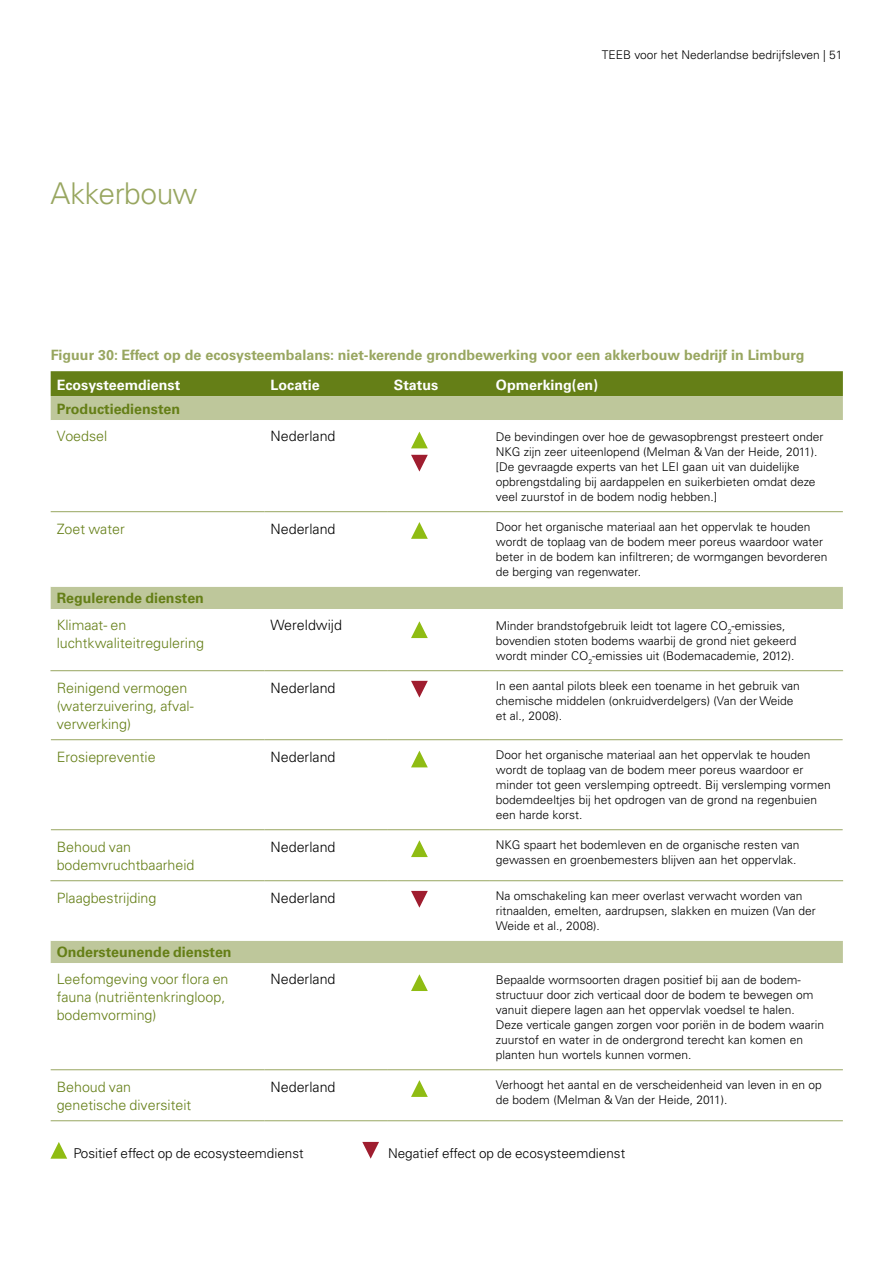
<style>
.page{position:relative;width:893px;height:1263px;background:#fff}
.page>*{position:absolute;margin:0;border:0;box-sizing:border-box;transform-origin:0 0}
.t1{font:300 30px "Univers LT Std";letter-spacing:-.015em;color:#98a660}
.t2{font:300 14.25px/18px "Univers LT Std";color:#657f17}
.t3{font:700 14.25px "Univers LT Std";color:#98a660}
.t4{font:300 14.25px "Univers LT Std";color:#000}
.t5{font:700 14.25px "Univers LT Std";color:#657f17}
.t6{font:700 14.25px "Univers LT Std";color:#fff}
.t7{font:300 13.5px "Univers LT Std";color:#000}
.t8{font:300 12px/15px "Univers LT Std";color:#000}
</style>
<div class="page">
<div style="left:51px;top:371px;width:792px;height:25px;background:#657f17"></div>
<div style="left:51px;top:396px;width:792px;height:24px;background:#bec79b"></div>
<svg style="left:51px;top:431px;width:792px;height:640px"></svg>
<hr style="left:264px;top:671px;width:1px;height:68px;background:#fff">
<hr style="left:388px;top:671px;width:1px;height:68px;background:#fff">
<hr style="left:490px;top:671px;width:1px;height:68px;background:#fff">
<hr style="left:264px;top:740px;width:1px;height:89px;background:#fff">
<hr style="left:388px;top:740px;width:1px;height:89px;background:#fff">
<hr style="left:490px;top:740px;width:1px;height:89px;background:#fff">
<hr style="left:264px;top:830px;width:1px;height:50px;background:#fff">
<hr style="left:388px;top:830px;width:1px;height:50px;background:#fff">
<hr style="left:490px;top:830px;width:1px;height:50px;background:#fff">
<hr style="left:51px;top:511px;width:214px;height:1px;background:#98a660">
<hr style="left:265px;top:511px;width:123px;height:1px;background:#98a660">
<hr style="left:388px;top:511px;width:102px;height:1px;background:#98a660">
<hr style="left:490px;top:511px;width:353px;height:1px;background:#98a660">
<hr style="left:50px;top:670px;width:215px;height:1px;background:#98a660">
<hr style="left:265px;top:670px;width:123px;height:1px;background:#98a660">
<hr style="left:388px;top:670px;width:102px;height:1px;background:#98a660">
<hr style="left:490px;top:670px;width:353px;height:1px;background:#98a660">
<hr style="left:51px;top:739px;width:214px;height:1px;background:#98a660">
<hr style="left:265px;top:739px;width:123px;height:1px;background:#98a660">
<hr style="left:388px;top:739px;width:102px;height:1px;background:#98a660">
<hr style="left:490px;top:739px;width:353px;height:1px;background:#98a660">
<hr style="left:51px;top:829px;width:214px;height:1px;background:#98a660">
<hr style="left:265px;top:829px;width:123px;height:1px;background:#98a660">
<hr style="left:388px;top:829px;width:102px;height:1px;background:#98a660">
<hr style="left:490px;top:829px;width:353px;height:1px;background:#98a660">
<hr style="left:50px;top:880px;width:215px;height:1px;background:#98a660">
<hr style="left:265px;top:880px;width:123px;height:1px;background:#98a660">
<hr style="left:388px;top:880px;width:102px;height:1px;background:#98a660">
<hr style="left:490px;top:880px;width:353px;height:1px;background:#98a660">
<hr style="left:51px;top:1069px;width:214px;height:1px;background:#98a660">
<hr style="left:265px;top:1069px;width:123px;height:1px;background:#98a660">
<hr style="left:388px;top:1069px;width:102px;height:1px;background:#98a660">
<hr style="left:490px;top:1069px;width:353px;height:1px;background:#98a660">
<hr style="left:51px;top:1120px;width:214px;height:1px;background:#98a660">
<hr style="left:265px;top:1120px;width:123px;height:1px;background:#98a660">
<hr style="left:388px;top:1120px;width:102px;height:1px;background:#98a660">
<hr style="left:490px;top:1120px;width:353px;height:1px;background:#98a660">
<svg style="left:50px;top:1142px;width:17px;height:17px"></svg>
<svg style="left:362px;top:1142px;width:17px;height:17px"></svg>
<svg style="left:411px;top:522px;width:17px;height:17px"></svg>
<svg style="left:411px;top:621px;width:17px;height:17px"></svg>
<svg style="left:411px;top:840px;width:17px;height:17px"></svg>
<svg style="left:411px;top:974px;width:17px;height:17px"></svg>
<svg style="left:411px;top:751px;width:17px;height:16px"></svg>
<svg style="left:411px;top:1080px;width:17px;height:17px"></svg>
<svg style="left:411px;top:681px;width:17px;height:17px"></svg>
<svg style="left:411px;top:891px;width:17px;height:17px"></svg>
<svg style="left:411px;top:455px;width:17px;height:17px"></svg>
<svg style="left:411px;top:432px;width:17px;height:16px"></svg>
<h1 class="t1" style="left:50px;top:176px;width:148px">Akkerbouw</h1>
<p class="t8" style="left:602px;top:47px;width:242px">TEEB voor het Nederlandse bedrijfsleven | 51</p>
<p class="t3" style="left:51px;top:347px;width:755px">Figuur 30: Effect op de ecosysteembalans: niet-kerende grondbewerking voor een akkerbouw bedrijf in Limburg</p>
<p class="t6" style="left:57px;top:377px;width:125px">Ecosysteemdienst</p>
<p class="t6" style="left:271px;top:377px;width:51px">Locatie</p>
<p class="t6" style="left:394px;top:377px;width:46px">Status</p>
<p class="t6" style="left:496px;top:377px;width:104px">Opmerking(en)</p>
<p class="t5" style="left:57px;top:401px;width:125px">Productiediensten</p>
<p class="t2" style="left:57px;top:427px;width:52px">Voedsel</p>
<p class="t4" style="left:271px;top:427px;width:66px">Nederland</p>
<p class="t8" style="left:496px;top:429px;width:329px">De bevindingen over hoe de gewasopbrengst presteert onder NKG zijn zeer uiteenlopend (Melman &amp; Van der Heide, 2011). [De gevraagde experts van het LEI gaan uit van duidelijke opbrengstdaling bij aardappelen en suikerbieten omdat deze veel zuurstof in de bodem nodig hebben.]</p>
<p class="t2" style="left:57px;top:520px;width:70px">Zoet water</p>
<p class="t4" style="left:271px;top:520px;width:66px">Nederland</p>
<p class="t8" style="left:496px;top:519px;width:333px">Door het organische materiaal aan het oppervlak te houden wordt de toplaag van de bodem meer poreus waardoor water beter in de bodem kan infiltreren; de wormgangen bevorderen de berging van regenwater.</p>
<p class="t5" style="left:57px;top:590px;width:149px">Regulerende diensten</p>
<p class="t2" style="left:57px;top:616px;width:149px">Klimaat- en luchtkwaliteitregulering</p>
<p class="t4" style="left:271px;top:616px;width:73px">Wereldwijd</p>
<p class="t8" style="left:496px;top:618px;width:302px">Minder brandstofgebruik leidt tot lagere CO<sub>2</sub>-emissies, bovendien stoten bodems waarbij de grond niet gekeerd wordt minder CO<sub>2</sub>-emissies uit (Bodemacademie, 2012).</p>
<p class="t2" style="left:57px;top:679px;width:136px">Reinigend vermogen (waterzuivering, afval-- verwerking)</p>
<p class="t4" style="left:271px;top:679px;width:66px">Nederland</p>
<p class="t8" style="left:496px;top:678px;width:305px">In een aantal pilots bleek een toename in het gebruik van chemische middelen (onkruidverdelgers) (Van der Weide et al., 2008).</p>
<p class="t2" style="left:57px;top:748px;width:100px">Erosiepreventie</p>
<p class="t4" style="left:271px;top:748px;width:66px">Nederland</p>
<p class="t8" style="left:496px;top:747px;width:336px">Door het organische materiaal aan het oppervlak te houden wordt de toplaag van de bodem meer poreus waardoor er minder tot geen verslemping optreedt. Bij verslemping vormen bodemdeeltjes bij het opdrogen van de grond na regenbuien een harde korst.</p>
<p class="t2" style="left:57px;top:838px;width:139px">Behoud van bodemvruchtbaarheid</p>
<p class="t4" style="left:271px;top:838px;width:66px">Nederland</p>
<p class="t8" style="left:496px;top:837px;width:305px">NKG spaart het bodemleven en de organische resten van gewassen en groenbemesters blijven aan het oppervlak.</p>
<p class="t2" style="left:57px;top:889px;width:101px">Plaagbestrijding</p>
<p class="t4" style="left:271px;top:889px;width:66px">Nederland</p>
<p class="t8" style="left:496px;top:888px;width:322px">Na omschakeling kan meer overlast verwacht worden van ritnaalden, emelten, aardrupsen, slakken en muizen (Van der<br>Weide et al., 2008).</p>
<p class="t5" style="left:57px;top:944px;width:176px">Ondersteunende diensten</p>
<p class="t2" style="left:57px;top:970px;width:173px">Leefomgeving voor flora en fauna (nutriëntenkringloop, bodemvorming)</p>
<p class="t4" style="left:271px;top:970px;width:66px">Nederland</p>
<p class="t8" style="left:496px;top:972px;width:330px">Bepaalde wormsoorten dragen positief bij aan de bodem&shy;structuur door zich verticaal door de bodem te bewegen om vanuit diepere lagen aan het oppervlak voedsel te halen.<br>Deze verticale gangen zorgen voor poriën in de bodem waarin zuurstof en water in de ondergrond terecht kan komen en planten hun wortels kunnen vormen.</p>
<p class="t2" style="left:57px;top:1078px;width:136px">Behoud van genetische diversiteit</p>
<p class="t4" style="left:271px;top:1078px;width:66px">Nederland</p>
<p class="t8" style="left:496px;top:1077px;width:327px">Verhoogt het aantal en de verscheidenheid van leven in en op de bodem (Melman &amp; Van der Heide, 2011).</p>
<p class="t7" style="left:73px;top:1145px;width:232px">Positief effect op de ecosysteemdienst</p>
<p class="t7" style="left:388px;top:1145px;width:239px">Negatief effect op de ecosysteemdienst</p>
</div>
